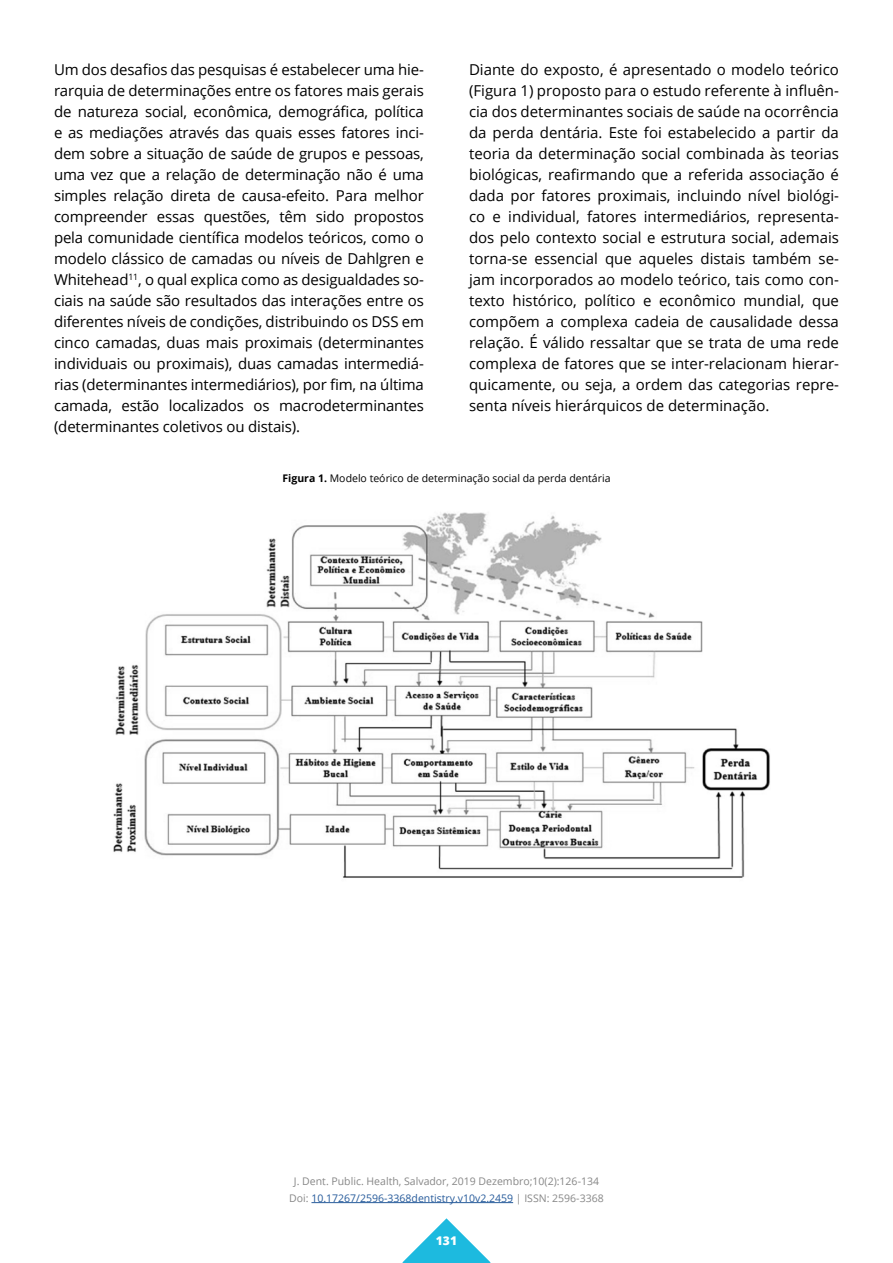
<style>
.page{position:relative;width:893px;height:1263px;background:#fff}
.page>*{position:absolute;margin:0;border:0;box-sizing:border-box;transform-origin:0 0}
.t1{font:15px/21px "Open Sans";letter-spacing:-.005em;color:#000;text-align:justify}
.t2{font:800 12px "Open Sans";color:#fff}
.t3{font:10.5px/16.5px "Open Sans";color:#878787;text-align:center}
.t4{font:10.5px "Open Sans";color:#000}
.s1{font-weight:700}
.s2{color:#275b9b}
</style>
<div class="page">
<svg style="left:402px;top:1218px;width:89px;height:45px"></svg>
<hr style="left:311px;top:1202px;width:202px;height:1px;background:#275b9b">
<img style="left:113px;top:512px;width:657px;height:366px">
<p class="t1" style="left:54px;top:59px;width:371px">Um dos desafios das pesquisas é estabelecer uma hie&shy;rarquia de determinações entre os fatores mais gerais de natureza social, econômica, demográfica, política e as mediações através das quais esses fatores inci&shy;dem sobre a situação de saúde de grupos e pessoas, uma vez que a relação de determinação não é uma simples relação direta de causa-efeito. Para melhor compreender essas questões, têm sido propostos pela comunidade científica modelos teóricos, como o modelo clássico de camadas ou níveis de Dahlgren e Whitehead<sup>11</sup>, o qual explica como as desigualdades so&shy;ciais na saúde são resultados das interações entre os diferentes níveis de condições, distribuindo os DSS em cinco camadas, duas mais proximais (determinantes individuais ou proximais), duas camadas intermediá&shy;rias (determinantes intermediários), por fim, na última camada, estão localizados os macrodeterminantes (determinantes coletivos ou distais).</p>
<p class="t1" style="left:469px;top:59px;width:371px">Diante do exposto, é apresentado o modelo teórico (Figura 1) proposto para o estudo referente à influên&shy;cia dos determinantes sociais de saúde na ocorrência da perda dentária. Este foi estabelecido a partir da teoria da determinação social combinada às teorias biológicas, reafirmando que a referida associação é dada por fatores proximais, incluindo nível biológi&shy;co e individual, fatores intermediários, representa&shy;dos pelo contexto social e estrutura social, ademais torna-se essencial que aqueles distais também se&shy;jam incorporados ao modelo teórico, tais como con&shy;texto histórico, político e econômico mundial, que compõem a complexa cadeia de causalidade dessa relação. É válido ressaltar que se trata de uma rede complexa de fatores que se inter-relacionam hierar&shy;quicamente, ou seja, a ordem das categorias repre&shy;senta níveis hierárquicos de determinação.</p>
<p class="t4" style="left:282px;top:471px;width:330px"><span class="s1">Figura 1.</span> Modelo teórico de determinação social da perda dentária</p>
<p class="t3" style="left:289px;top:1173px;width:316px">J. Dent. Public. Health, Salvador, 2019 Dezembro;10(2):126-134<br>Doi: <span class="s2">10.17267/2596-3368dentistry.v10v2.2459</span> | ISSN: 2596-3368</p>
<p class="t2" style="left:436px;top:1232px;width:23px">131</p>
</div>
